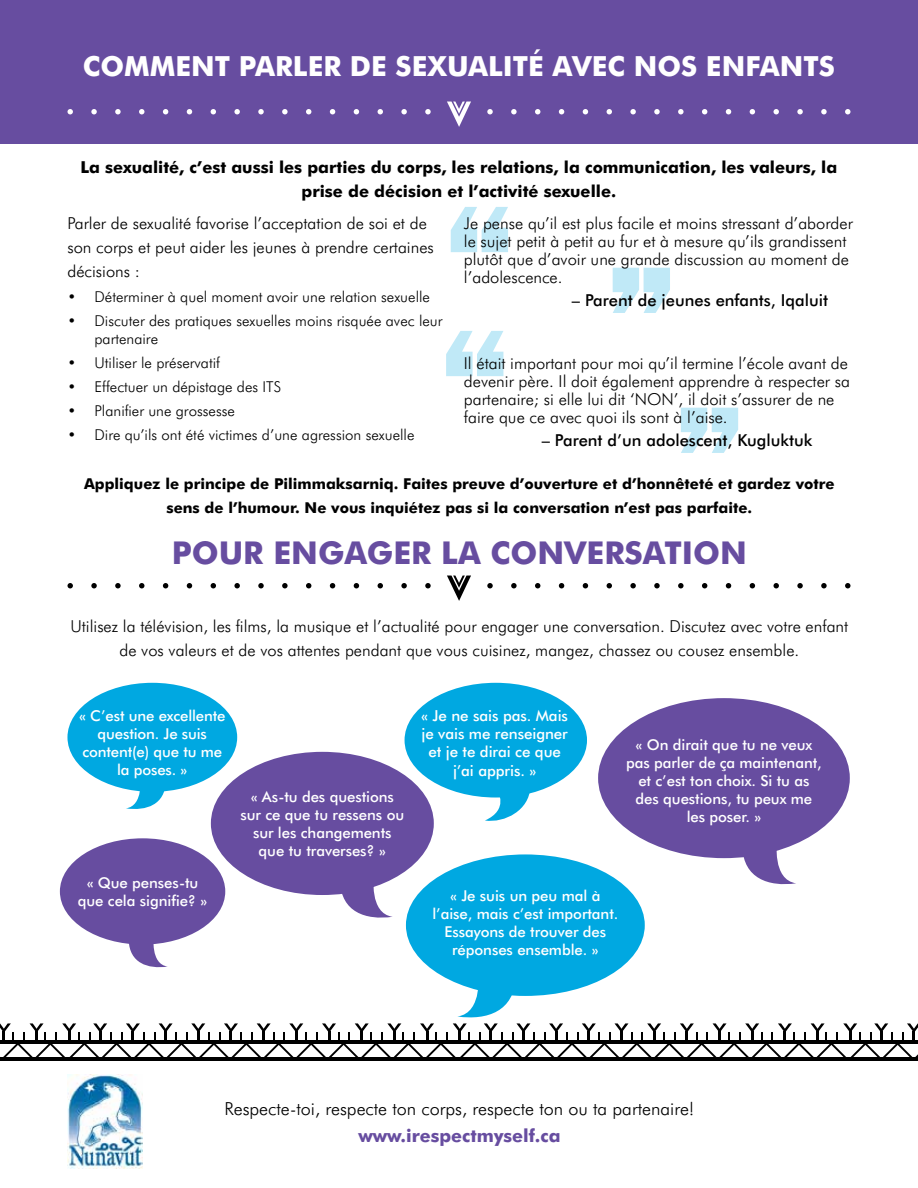
<style>
.page{position:relative;width:918px;height:1188px;background:#fff}
.page>*{position:absolute;margin:0;border:0;box-sizing:border-box;transform-origin:0 0}
.t1{font:800 153px/139.9px "Franklin Gothic";color:#00a8e1;text-align:center}
.t2{font:700 31.5px "Futura BT";color:#674da0}
.t3{font:700 27.75px "Futura BT";color:#fff}
.t4{font:300 18px "Futura BT";color:#000}
.t5{font:700 18px "Futura BT";color:#674da0}
.t6{font:300 16.5px/18px "Futura BT";color:#000}
.t7{font:700 16.5px/24px "Futura BT";color:#000;text-align:center}
.t8{font:500 16.5px "Futura BT";color:#000}
.t9{font:500 15.15px/18.1px "Futura BT";letter-spacing:-.005em;color:#fff;text-align:center}
.t10{font:500 15px/18px "Futura BT";letter-spacing:-.005em;color:#fff;text-align:center}
.t11{font:300 15px/18px "Futura BT";color:#000}
.t12{font:700 15px/24px "Futura BT";color:#000;text-align:center}
</style>
<div class="page">
<div style="left:0;top:0;width:918px;height:144px;background:#674da0"></div>
<hr style="left:0;top:1058px;width:71px;height:3px;background:#000">
<hr style="left:68px;top:1058px;width:393px;height:3px;background:#000">
<hr style="left:458px;top:1058px;width:394px;height:3px;background:#000">
<hr style="left:849px;top:1058px;width:69px;height:3px;background:#000">
<svg style="left:68px;top:109px;width:5px;height:5px"></svg>
<svg style="left:487px;top:109px;width:6px;height:5px"></svg>
<svg style="left:91px;top:109px;width:6px;height:5px"></svg>
<svg style="left:511px;top:109px;width:6px;height:5px"></svg>
<svg style="left:115px;top:109px;width:6px;height:5px"></svg>
<svg style="left:535px;top:109px;width:5px;height:5px"></svg>
<svg style="left:139px;top:109px;width:5px;height:5px"></svg>
<svg style="left:559px;top:109px;width:5px;height:5px"></svg>
<svg style="left:163px;top:109px;width:5px;height:5px"></svg>
<svg style="left:583px;top:109px;width:5px;height:5px"></svg>
<svg style="left:187px;top:109px;width:5px;height:5px"></svg>
<svg style="left:607px;top:109px;width:5px;height:5px"></svg>
<svg style="left:211px;top:109px;width:5px;height:5px"></svg>
<svg style="left:630px;top:109px;width:6px;height:5px"></svg>
<svg style="left:234px;top:109px;width:6px;height:5px"></svg>
<svg style="left:654px;top:109px;width:6px;height:5px"></svg>
<svg style="left:282px;top:109px;width:6px;height:5px"></svg>
<svg style="left:702px;top:109px;width:5px;height:5px"></svg>
<svg style="left:306px;top:109px;width:5px;height:5px"></svg>
<svg style="left:726px;top:109px;width:5px;height:5px"></svg>
<svg style="left:330px;top:109px;width:5px;height:5px"></svg>
<svg style="left:750px;top:109px;width:5px;height:5px"></svg>
<svg style="left:354px;top:109px;width:5px;height:5px"></svg>
<svg style="left:774px;top:109px;width:5px;height:5px"></svg>
<svg style="left:378px;top:109px;width:5px;height:5px"></svg>
<svg style="left:797px;top:109px;width:6px;height:5px"></svg>
<svg style="left:401px;top:109px;width:6px;height:5px"></svg>
<svg style="left:821px;top:109px;width:6px;height:5px"></svg>
<svg style="left:425px;top:109px;width:6px;height:5px"></svg>
<svg style="left:845px;top:109px;width:5px;height:5px"></svg>
<svg style="left:258px;top:109px;width:6px;height:5px"></svg>
<svg style="left:678px;top:109px;width:6px;height:5px"></svg>
<svg style="left:447px;top:102px;width:24px;height:25px"></svg>
<svg style="left:68px;top:583px;width:5px;height:5px"></svg>
<svg style="left:487px;top:583px;width:6px;height:5px"></svg>
<svg style="left:91px;top:583px;width:6px;height:5px"></svg>
<svg style="left:511px;top:583px;width:6px;height:5px"></svg>
<svg style="left:115px;top:583px;width:6px;height:5px"></svg>
<svg style="left:535px;top:583px;width:5px;height:5px"></svg>
<svg style="left:139px;top:583px;width:5px;height:5px"></svg>
<svg style="left:559px;top:583px;width:5px;height:5px"></svg>
<svg style="left:163px;top:583px;width:5px;height:5px"></svg>
<svg style="left:583px;top:583px;width:5px;height:5px"></svg>
<svg style="left:187px;top:583px;width:5px;height:5px"></svg>
<svg style="left:607px;top:583px;width:5px;height:5px"></svg>
<svg style="left:211px;top:583px;width:5px;height:5px"></svg>
<svg style="left:630px;top:583px;width:6px;height:5px"></svg>
<svg style="left:234px;top:583px;width:6px;height:5px"></svg>
<svg style="left:654px;top:583px;width:6px;height:5px"></svg>
<svg style="left:282px;top:583px;width:6px;height:5px"></svg>
<svg style="left:702px;top:583px;width:5px;height:5px"></svg>
<svg style="left:306px;top:583px;width:5px;height:5px"></svg>
<svg style="left:726px;top:583px;width:5px;height:5px"></svg>
<svg style="left:330px;top:583px;width:5px;height:5px"></svg>
<svg style="left:750px;top:583px;width:5px;height:5px"></svg>
<svg style="left:354px;top:583px;width:5px;height:5px"></svg>
<svg style="left:774px;top:583px;width:5px;height:5px"></svg>
<svg style="left:378px;top:583px;width:5px;height:5px"></svg>
<svg style="left:797px;top:583px;width:6px;height:5px"></svg>
<svg style="left:401px;top:583px;width:6px;height:5px"></svg>
<svg style="left:821px;top:583px;width:6px;height:5px"></svg>
<svg style="left:425px;top:583px;width:6px;height:5px"></svg>
<svg style="left:845px;top:583px;width:5px;height:5px"></svg>
<svg style="left:258px;top:583px;width:6px;height:5px"></svg>
<svg style="left:678px;top:583px;width:6px;height:5px"></svg>
<svg style="left:447px;top:576px;width:24px;height:25px"></svg>
<div style="left:67px;top:683px;width:170px;height:109px;background:#00a8e1;border-radius:50%"></div>
<svg style="left:126px;top:789px;width:40px;height:20px"></svg>
<div style="left:211px;top:752px;width:223px;height:143px;background:#674da0;border-radius:50%"></div>
<svg style="left:340px;top:878px;width:53px;height:40px"></svg>
<div style="left:598px;top:698px;width:252px;height:160px;background:#674da0;border-radius:50%"></div>
<svg style="left:742px;top:843px;width:54px;height:42px"></svg>
<div style="left:406px;top:854px;width:239px;height:142px;background:#00a8e1;border-radius:50%"></div>
<div style="left:405px;top:683px;width:182px;height:115px;background:#00a8e1;border-radius:50%"></div>
<svg style="left:485px;top:793px;width:45px;height:28px"></svg>
<div style="left:60px;top:838px;width:165px;height:107px;background:#674da0;border-radius:50%"></div>
<svg style="left:0;top:936px;width:918px;height:122px"></svg>
<img style="left:68px;top:1075px;width:74px;height:94px">
<h3 class="t3" style="left:83px;top:49px;width:754px">COMMENT PARLER DE SEXUALITÉ AVEC NOS ENFANTS</h3>
<p class="t7" style="left:80px;top:155px;width:758px">La sexualité, c’est aussi les parties du corps, les relations, la communication, les valeurs, la prise de décision et l’activité sexuelle.</p>
<h1 class="t1" style="left:435px;top:194px;width:86px;line-height:124.1px;text-align:left">“ “</h1>
<p class="t6" style="left:67px;top:211px;width:368px;line-height:24px">Parler de sexualité favorise l’acceptation de soi et de son corps et peut aider les jeunes à prendre certaines décisions :</p>
<p class="t11" style="left:67px;top:288px;width:364px">• Déterminer à quel moment avoir une relation sexuelle</p>
<p class="t11" style="left:94px;top:312px;width:350px;text-indent:-27px">• Discuter des pratiques sexuelles moins risquée avec leur partenaire</p>
<p class="t11" style="left:67px;top:354px;width:154px">• Utiliser le préservatif</p>
<p class="t11" style="left:67px;top:378px;width:215px">• Effectuer un dépistage des ITS</p>
<p class="t11" style="left:67px;top:402px;width:169px">• Planifier une grossesse</p>
<p class="t11" style="left:67px;top:426px;width:349px">• Dire qu’ils ont été victimes d’une agression sexuelle</p>
<p class="t12" style="left:84px;top:471px;width:752px">Appliquez le principe de Pilimmaksarniq. Faites preuve d’ouverture et d’honnêteté et gardez votre sens de l’humour. Ne vous inquiétez pas si la conversation n’est pas parfaite.</p>
<p class="t6" style="left:464px;top:214px;width:391px">Je pense qu’il est plus facile et moins stressant d’aborder le sujet petit à petit au fur et à mesure qu’ils grandissent plutôt que d’avoir une grande discussion au moment de l’adolescence.</p>
<p class="t8" style="left:572px;top:291px;width:258px">– Parent de jeunes enfants, Iqaluit</p>
<h1 class="t1" style="left:602px;top:247px;width:149px">” ”</h1>
<p class="t6" style="left:464px;top:354px;width:388px">Il était important pour moi qu’il termine l’école avant de devenir père. Il doit également apprendre à respecter sa partenaire; si elle lui dit ‘NON’, il doit s’assurer de ne faire que ce avec quoi ils sont à l’aise.</p>
<p class="t8" style="left:542px;top:430px;width:272px">– Parent d’un adolescent, Kugluktuk</p>
<h2 class="t2" style="left:172px;top:533px;width:577px">POUR ENGAGER LA CONVERSATION</h2>
<p class="t6" style="left:70px;top:614px;width:779px;line-height:24px;text-align:center">Utilisez la télévision, les films, la musique et l’actualité pour engager une conversation. Discutez avec votre enfant de vos valeurs et de vos attentes pendant que vous cuisinez, mangez, chassez ou cousez ensemble.</p>
<p class="t10" style="left:79px;top:706px;width:148px">« C’est une excellente question. Je suis content(e) que tu me la poses. »</p>
<p class="t10" style="left:78px;top:873px;width:131px">« Que penses-tu que cela signifie? »</p>
<p class="t10" style="left:240px;top:787px;width:165px">« As-tu des questions sur ce que tu ressens ou sur les changements que tu traverses? »</p>
<p class="t9" style="left:421px;top:706px;width:148px">« Je ne sais pas. Mais je vais me renseigner et je te dirai ce que j’ai appris. »</p>
<p class="t10" style="left:626px;top:736px;width:197px">« On dirait que tu ne veux pas parler de ça maintenant, et c’est ton choix. Si tu as des questions, tu peux me les poser. »</p>
<p class="t10" style="left:432px;top:887px;width:187px">« Je suis un peu mal à l’aise, mais c’est important.<br>Essayons de trouver des réponses ensemble. »</p>
<p class="t4" style="left:225px;top:1098px;width:471px">Respecte-toi, respecte ton corps, respecte ton ou ta partenaire!</p>
<p class="t5" style="left:358px;top:1125px;width:204px">www.irespectmyself.ca</p>
</div>
